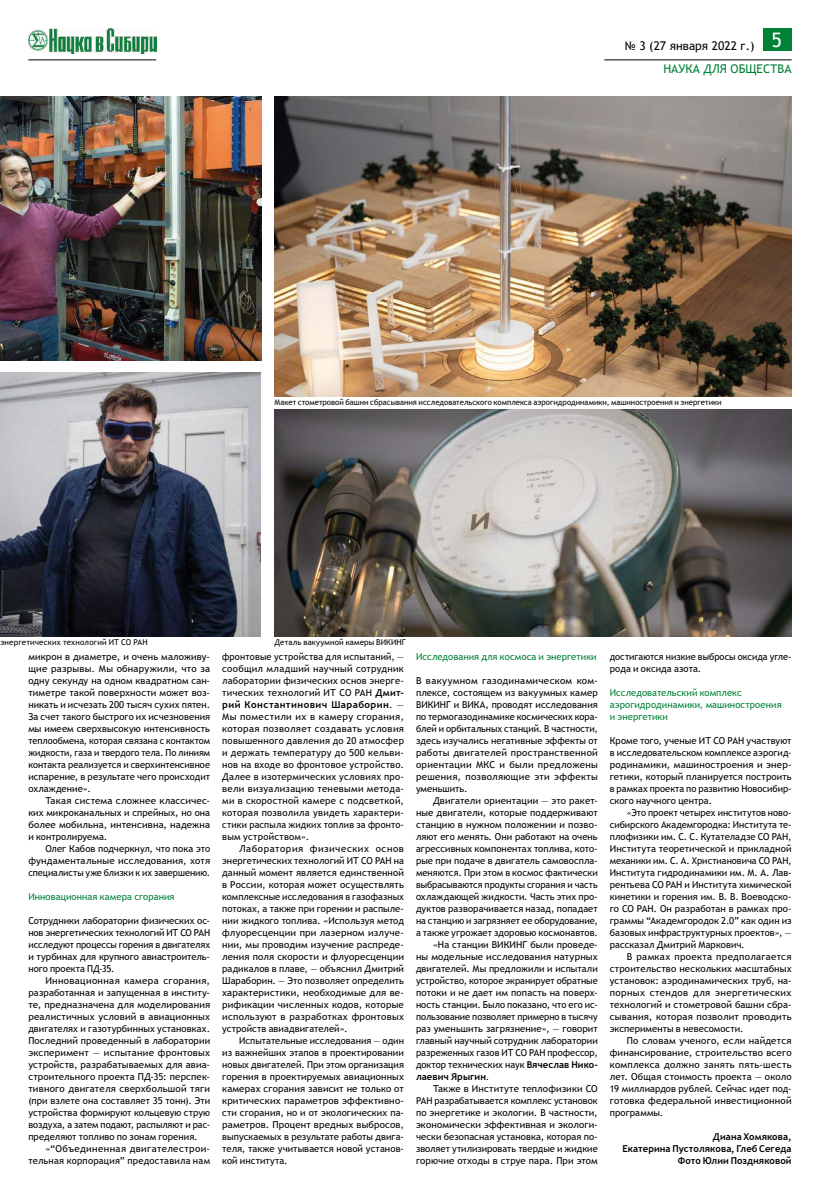
<style>
.page{position:relative;width:820px;height:1191px;background:#fff}
.page>*{position:absolute;margin:0;border:0;box-sizing:border-box;transform-origin:0 0}
.t1{font:12px/22.3px "Trebuchet MS";color:#000}
.t2{font:9.5px/12px "Trebuchet MS";letter-spacing:.01em;color:#000;text-align:justify}
.t3{font:9.5px/12px "Trebuchet MS";letter-spacing:.005em;color:#008136}
.t4{font:700 9.5px/12px "Trebuchet MS";letter-spacing:.01em;color:#000;text-align:right}
.t5{font:9.5px/12px "Trebuchet MS";letter-spacing:.03em;color:#000;text-align:right}
.t6{font:8px "Trebuchet MS";letter-spacing:.005em;color:#000}
.s1{color:#008136}
.s2{font-weight:700}
.s3{font-weight:400}
</style>
<div class="page">
<div style="left:762px;top:28px;width:29px;height:23px;background:#008136"></div>
<hr style="left:604px;top:60px;width:187px;height:1px;background:#000">
<img style="left:28px;top:28px;width:128px;height:25px">
<hr style="left:28px;top:60px;width:128px;height:1px;background:#000">
<img style="left:274px;top:96px;width:517px;height:300px">
<img style="left:0;top:96px;width:261px;height:264px">
<img style="left:274px;top:409px;width:517px;height:227px">
<img style="left:0;top:372px;width:261px;height:264px">
<p class="t1" style="left:663px;top:35px;width:130px;text-indent:-39px">№ 3 (27 января 2022 г.) <sup>5<br></sup><span class="s1">НАУКА ДЛЯ ОБЩЕСТВА</span></p>
<p class="t6" style="left:274px;top:397px;width:448px">Макет стометровой башни сбрасывания исследовательского комплекса аэрогидродинамики, машиностроения и энергетики</p>
<p class="t6" style="left:0;top:637px;width:149px">энергетических технологий ИТ СО РАН</p>
<p class="t6" style="left:274px;top:637px;width:133px">Деталь вакуумной камеры ВИКИНГ</p>
<p class="t2" style="left:28px;top:651px;width:183px">микрон в диаметре, и очень маложиву&shy;щие разрывы. Мы обнаружили, что за одну секунду на одном квадратном сан&shy;тиметре такой поверхности может воз&shy;никать и исчезать 200 тысяч сухих пятен.<br>За счет такого быстрого их исчезновения мы имеем сверхвысокую интенсивность теплообмена, которая связана с контактом жидкости, газа и твердого тела. По линиям контакта реализуется и сверхинтенсивное испарение, в результате чего происходит охлаждение».</p>
<p class="t2" style="left:28px;top:795px;width:183px;text-indent:17px">Такая система сложнее классичес&shy;ких микроканальных и спрейных, но она более мобильна, интенсивна, надежна и контролируема.</p>
<p class="t2" style="left:28px;top:843px;width:183px;text-indent:17px">Олег Кабов подчеркнул, что пока это фундаментальные исследования, хотя специалисты уже близки к их завершению.</p>
<p class="t3" style="left:28px;top:891px;width:147px">Инновационная камера сгорания</p>
<p class="t2" style="left:28px;top:915px;width:183px">Сотрудники лаборатории физических ос&shy;нов энергетических технологий ИТ СО РАН исследуют процессы горения в двигателях и турбинах для крупного авиастроитель&shy;ного проекта ПД-35.</p>
<p class="t2" style="left:28px;top:975px;width:183px;text-indent:17px">Инновационная камера сгорания, разработанная и запущенная в институ&shy;те, предназначена для моделирования реалистичных условий в авиационных двигателях и газотурбинных установках.<br>Последний проведенный в лаборатории эксперимент — испытание фронтовых устройств, разрабатываемых для авиа&shy;строительного проекта ПД-35: перспек&shy;тивного двигателя сверхбольшой тяги (при взлете она составляет 35 тонн). Эти устройства формируют кольцевую струю воздуха, а затем подают, распыляют и рас&shy;пределяют топливо по зонам горения.</p>
<p class="t5" style="left:28px;top:1143px;width:183px">«“Объединенная двигателестрои&shy;тельная корпорация” предоставила нам</p>
<p class="t2" style="left:222px;top:651px;width:183px">фронтовые устройства для испытаний, — сообщил младший научный сотрудник лаборатории физических основ энерге&shy;тических технологий ИТ СО РАН <span class="s2">Дмит&shy;рий Константинович Шараборин</span>. — Мы поместили их в камеру сгорания, которая позволяет создавать условия повышенного давления до 20 атмосфер и держать температуру до 500 кельви&shy;нов на входе во фронтовое устройство.<br>Далее в изотермических условиях про&shy;вели визуализацию теневыми метода&shy;ми в скоростной камере с подсветкой, которая позволила увидеть характери&shy;стики распыла жидких топлив за фронто&shy;вым устройством».</p>
<p class="t2" style="left:222px;top:843px;width:183px;text-indent:17px">Лаборатория физических основ энергетических технологий ИТ СО РАН на данный момент является единственной в России, которая может осуществлять комплексные исследования в газофазных потоках, а также при горении и распыле&shy;нии жидкого топлива. «Используя метод флуоресценции при лазерном излуче&shy;нии, мы проводим изучение распреде&shy;ления поля скорости и флуоресценции радикалов в плаве, — объяснил Дмитрий Шараборин. — Это позволяет определить характеристики, необходимые для ве&shy;рификации численных кодов, которые используют в разработках фронтовых устройств авиадвигателей».</p>
<p class="t2" style="left:222px;top:1035px;width:183px;text-indent:17px">Испытательные исследования — один из важнейших этапов в проектировании новых двигателей. При этом организация горения в проектируемых авиационных камерах сгорания зависит не только от критических параметров эффективно&shy;сти сгорания, но и от экологических па&shy;раметров. Процент вредных выбросов, выпускаемых в результате работы двига&shy;теля, также учитывается новой установ&shy;кой института.</p>
<p class="t3" style="left:416px;top:651px;width:182px">Исследования для космоса и энергетики</p>
<p class="t2" style="left:416px;top:675px;width:183px">В вакуумном газодинамическом ком&shy;плексе, состоящем из вакуумных камер ВИКИНГ и ВИКА, проводят исследования по термогазодинамике космических кора&shy;блей и орбитальных станций. В частности, здесь изучались негативные эффекты от работы двигателей пространственной ориентации МКС и были предложены решения, позволяющие эти эффекты уменьшить.</p>
<p class="t2" style="left:433px;top:795px;width:166px">Двигатели ориентации — это ракет-</p>
<p class="t2" style="left:416px;top:807px;width:183px">ные двигатели, которые поддерживают</p>
<p class="t2" style="left:416px;top:819px;width:183px">станцию в нужном положении и позво-</p>
<p class="t2" style="left:416px;top:831px;width:183px">ляют его менять. Они работают на очень</p>
<p class="t2" style="left:416px;top:843px;width:183px">агрессивных компонентах топлива, кото-</p>
<p class="t2" style="left:416px;top:855px;width:183px">рые при подаче в двигатель самовоспла-</p>
<p class="t2" style="left:416px;top:867px;width:183px">меняются. При этом в космос фактически</p>
<p class="t2" style="left:416px;top:879px;width:183px">выбрасываются продукты сгорания и часть</p>
<p class="t2" style="left:416px;top:891px;width:183px">охлаждающей жидкости. Часть этих про-</p>
<p class="t2" style="left:416px;top:903px;width:183px">дуктов разворачивается назад, попадает</p>
<p class="t2" style="left:416px;top:915px;width:183px">на станцию и загрязняет ее оборудование,</p>
<p class="t2" style="left:416px;top:927px;width:183px">а также угрожает здоровью космонавтов.</p>
<p class="t2" style="left:433px;top:939px;width:166px">«На станции ВИКИНГ были проведе-</p>
<p class="t2" style="left:416px;top:951px;width:183px">ны модельные исследования натурных</p>
<p class="t2" style="left:416px;top:963px;width:183px">двигателей. Мы предложили и испытали</p>
<p class="t2" style="left:416px;top:975px;width:183px">устройство, которое экранирует обратные</p>
<p class="t2" style="left:416px;top:987px;width:183px">потоки и не дает им попасть на поверх-</p>
<p class="t2" style="left:416px;top:999px;width:183px">ность станции. Было показано, что его ис-</p>
<p class="t2" style="left:416px;top:1011px;width:183px">пользование позволяет примерно в тысячу</p>
<p class="t2" style="left:416px;top:1023px;width:183px">раз уменьшить загрязнение», — говорит</p>
<p class="t2" style="left:416px;top:1035px;width:183px">главный научный сотрудник лаборатории</p>
<p class="t2" style="left:416px;top:1047px;width:183px">разреженных газов ИТ СО РАН профессор,</p>
<p class="t2" style="left:416px;top:1059px;width:183px">доктор технических наук <span class="s2">Вячеслав Нико-</span></p>
<p class="t4" style="left:416px;top:1071px;width:75px">лаевич Ярыгин<span class="s3">.</span></p>
<p class="t2" style="left:433px;top:1083px;width:166px">Также в Институте теплофизики СО</p>
<p class="t2" style="left:416px;top:1095px;width:183px">РАН разрабатывается комплекс установок</p>
<p class="t2" style="left:416px;top:1107px;width:183px">по энергетике и экологии. В частности,</p>
<p class="t2" style="left:416px;top:1119px;width:183px">экономически эффективная и экологи-</p>
<p class="t2" style="left:416px;top:1131px;width:183px">чески безопасная установка, которая по-</p>
<p class="t2" style="left:416px;top:1143px;width:183px">зволяет утилизировать твердые и жидкие</p>
<p class="t2" style="left:416px;top:1155px;width:183px">горючие отходы в струе пара. При этом</p>
<p class="t2" style="left:609px;top:651px;width:183px">достигаются низкие выбросы оксида угле&shy;рода и оксида азота.</p>
<p class="t3" style="left:609px;top:687px;width:173px">Исследовательский комплекс аэрогидродинамики, машиностроения и энергетики</p>
<p class="t2" style="left:609px;top:735px;width:183px">Кроме того, ученые ИТ СО РАН участвуют в исследовательском комплексе аэрогид&shy;родинамики, машиностроения и энер&shy;гетики, который планируется построить в рамках проекта по развитию Новосибир&shy;ского научного центра.</p>
<p class="t2" style="left:609px;top:807px;width:183px;text-indent:17px">«Это проект четырех институтов ново&shy;сибирского Академгородка: Института те&shy;плофизики им. С. С. Кутателадзе СО РАН, Института теоретической и прикладной механики им. С. А. Христиановича СО РАН, Института гидродинамики им. М. А. Лав&shy;рентьева СО РАН и Института химической кинетики и горения им. В. В. Воеводско&shy;го СО РАН. Он разработан в рамках про&shy;граммы “Академгородок 2.0” как один из базовых инфраструктурных проектов», — рассказал Дмитрий Маркович.</p>
<p class="t2" style="left:609px;top:951px;width:183px;text-indent:17px">В рамках проекта предполагается строительство нескольких масштабных установок: аэродинамических труб, на&shy;порных стендов для энергетических технологий и стометровой башни сбра&shy;сывания, которая позволит проводить эксперименты в невесомости.</p>
<p class="t2" style="left:609px;top:1035px;width:183px;text-indent:17px">По словам ученого, если найдется финансирование, строительство всего комплекса должно занять пять-шесть лет. Общая стоимость проекта — около 19 миллиардов рублей. Сейчас идет под&shy;готовка федеральной инвестиционной программы.</p>
<p class="t4" style="left:622px;top:1131px;width:171px">Диана Хомякова,<br>Екатерина Пустолякова, Глеб Сегеда<br>Фото Юлии Поздняковой</p>
</div>
